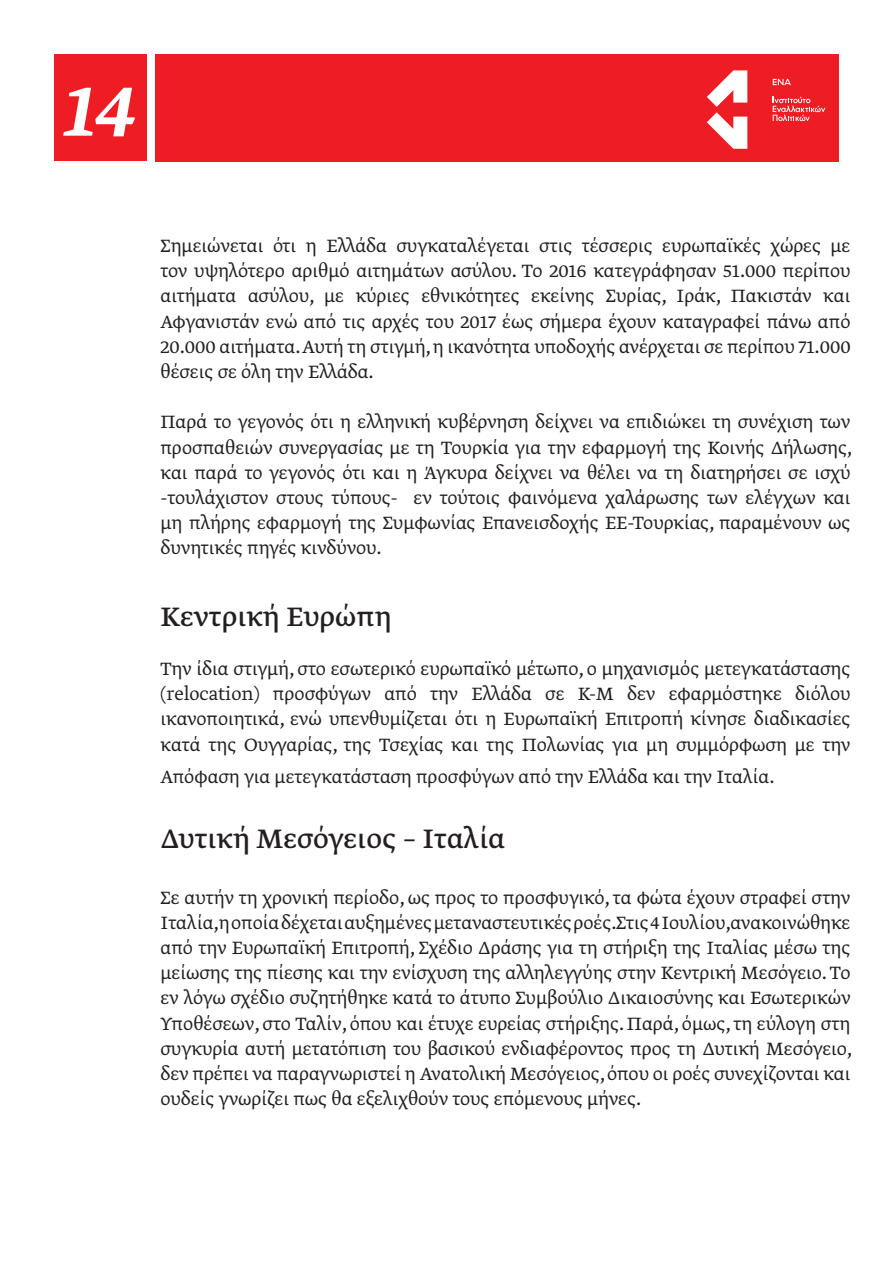
<style>
.page{position:relative;width:893px;height:1263px;background:#fff}
.page>*{position:absolute;margin:0;border:0;box-sizing:border-box;transform-origin:0 0}
.t1{font:italic 500 84.9px "Greta Text Pro";color:#fff}
.t2{font:31.5px "Greta Text Pro";color:#231f20}
.t3{font:300 21px/25.2px "Greta Text Pro";color:#231f20;text-align:justify}
</style>
<div class="page">
<div style="left:54px;top:54px;width:93px;height:107px;background:#ee1d23"></div>
<div style="left:155px;top:54px;width:684px;height:108px;background:#ee1d23"></div>
<svg style="left:773px;top:79px;width:18px;height:6px"></svg>
<svg style="left:707px;top:70px;width:40px;height:79px"></svg>
<svg style="left:773px;top:97px;width:52px;height:24px"></svg>
<h1 class="t1" style="left:61px;top:56px;width:74px">14</h1>
<p class="t3" style="left:161px;top:234px;width:691px">Σημειώνεται ότι η Ελλάδα συγκαταλέγεται στις τέσσερις ευρωπαϊκές χώρες με τον υψηλότερο αριθμό αιτημάτων ασύλου. Το 2016 κατεγράφησαν 51.000 περίπου αιτήματα ασύλου, με κύριες εθνικότητες εκείνης Συρίας, Ιράκ, Πακιστάν και Αφγανιστάν ενώ από τις αρχές του 2017 έως σήμερα έχουν καταγραφεί πάνω από 20.000 αιτήματα. Αυτή τη στιγμή, η ικανότητα υποδοχής ανέρχεται σε περίπου 71.000 θέσεις σε όλη την Ελλάδα.</p>
<p class="t3" style="left:161px;top:410px;width:693px">Παρά το γεγονός ότι η ελληνική κυβέρνηση δείχνει να επιδιώκει τη συνέχιση των προσπαθειών συνεργασίας με τη Τουρκία για την εφαρμογή της Κοινής Δήλωσης, και παρά το γεγονός ότι και η Άγκυρα δείχνει να θέλει να τη διατηρήσει σε ισχύ -τουλάχιστον στους τύπους- εν τούτοις φαινόμενα χαλάρωσης των ελέγχων και μη πλήρης εφαρμογή της Συμφωνίας Επανεισδοχής ΕΕ-Τουρκίας, παραμένουν ως δυνητικές πηγές κινδύνου.</p>
<h2 class="t2" style="left:161px;top:597px;width:233px">Κεντρική Ευρώπη</h2>
<p class="t3" style="left:161px;top:657px;width:691px">Την ίδια στιγμή, στο εσωτερικό ευρωπαϊκό μέτωπο, ο μηχανισμός μετεγκατάστασης (relocation) προσφύγων από την Ελλάδα σε Κ-Μ δεν εφαρμόστηκε διόλου ικανοποιητικά, ενώ υπενθυμίζεται ότι η Ευρωπαϊκή Επιτροπή κίνησε διαδικασίες κατά της Ουγγαρίας, της Τσεχίας και της Πολωνίας για μη συμμόρφωση με την</p>
<p class="t3" style="left:161px;top:765px;width:616px">Απόφαση για μετεγκατάσταση προσφύγων από την Ελλάδα και την Ιταλία.</p>
<h2 class="t2" style="left:161px;top:819px;width:346px">Δυτική Μεσόγειος – Ιταλία</h2>
<p class="t3" style="left:161px;top:886px;width:693px">Σε αυτήν τη χρονική περίοδο, ως προς το προσφυγικό, τα φώτα έχουν στραφεί στην Ιταλία,η οποία δέχεται αυξημένες μεταναστευτικές ροές.Στις 4 Ιουλίου,ανακοινώθηκε από την Ευρωπαϊκή Επιτροπή, Σχέδιο Δράσης για τη στήριξη της Ιταλίας μέσω της μείωσης της πίεσης και την ενίσχυση της αλληλεγγύης στην Κεντρική Μεσόγειο. Το εν λόγω σχέδιο συζητήθηκε κατά το άτυπο Συμβούλιο Δικαιοσύνης και Εσωτερικών Υποθέσεων, στο Ταλίν, όπου και έτυχε ευρείας στήριξης. Παρά, όμως, τη εύλογη στη συγκυρία αυτή μετατόπιση του βασικού ενδιαφέροντος προς τη Δυτική Μεσόγειο, δεν πρέπει να παραγνωριστεί η Ανατολική Μεσόγειος, όπου οι ροές συνεχίζονται και ουδείς γνωρίζει πως θα εξελιχθούν τους επόμενους μήνες.</p>
</div>
